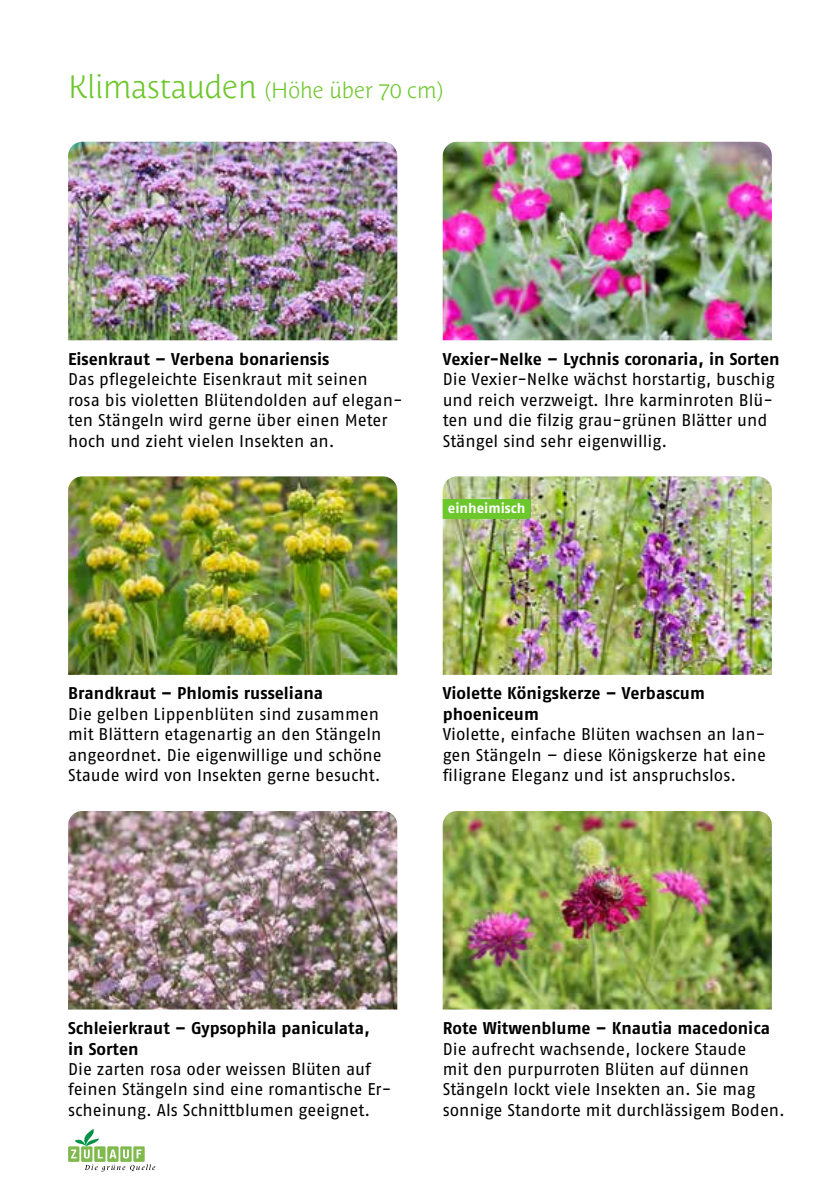
<style>
.page{position:relative;width:840px;height:1191px;background:#fff}
.page>*{position:absolute;margin:0;border:0;box-sizing:border-box;transform-origin:0 0}
.t1{font:300 22px "Costa Ptf";color:#6cc72b}
.t2{font:17px/20.4px "Fago No";color:#000}
.t3{font:700 17px/20.4px "Fago No";color:#000}
.t4{font:700 14px "Fago No";color:#fff}
.s1{font-size:32px}
</style>
<div class="page">
<img style="left:442px;top:811px;width:329px;height:198px">
<img style="left:68px;top:476px;width:329px;height:199px">
<img style="left:68px;top:811px;width:329px;height:198px">
<img style="left:442px;top:142px;width:329px;height:198px">
<img style="left:442px;top:476px;width:329px;height:199px">
<div style="left:442px;top:499px;width:88px;height:20px;background:#6cc72b"></div>
<img style="left:68px;top:142px;width:329px;height:198px">
<svg style="left:68px;top:1146px;width:11px;height:15px"></svg>
<svg style="left:81px;top:1146px;width:11px;height:15px"></svg>
<svg style="left:94px;top:1146px;width:11px;height:15px"></svg>
<div style="left:107px;top:1146px;width:11px;height:15px;background:#80ba4e"></div>
<div style="left:120px;top:1146px;width:12px;height:15px;background:#80ba4e"></div>
<div style="left:133px;top:1146px;width:12px;height:15px;background:#80ba4e"></div>
<svg style="left:71px;top:1128px;width:32px;height:30px"></svg>
<svg style="left:109px;top:1149px;width:7px;height:9px"></svg>
<svg style="left:123px;top:1149px;width:6px;height:9px"></svg>
<svg style="left:136px;top:1149px;width:5px;height:9px"></svg>
<svg style="left:85px;top:1164px;width:70px;height:7px"></svg>
<p class="t1" style="left:68px;top:74px;width:376px"><span class="s1">Klimastauden</span> (Höhe über 70 cm)</p>
<p class="t3" style="left:68px;top:348px;width:263px">Eisenkraut – Verbena bonariensis</p>
<p class="t2" style="left:68px;top:369px;width:336px">Das pflegeleichte Eisenkraut mit seinen rosa bis violetten Blütendolden auf elegan&shy;ten Stängeln wird gerne über einen Meter hoch und zieht vielen Insekten an.</p>
<p class="t3" style="left:442px;top:348px;width:338px">Vexier-Nelke – Lychnis coronaria, in Sorten</p>
<p class="t2" style="left:442px;top:369px;width:333px">Die Vexier-Nelke wächst horstartig, buschig und reich verzweigt. Ihre karminroten Blü&shy;ten und die filzig grau-grünen Blätter und Stängel sind sehr eigenwillig.</p>
<p class="t4" style="left:447px;top:500px;width:79px">einheimisch</p>
<p class="t3" style="left:68px;top:683px;width:256px">Brandkraut – Phlomis russeliana</p>
<p class="t2" style="left:68px;top:703px;width:315px">Die gelben Lippenblüten sind zusammen mit Blättern etagenartig an den Stängeln angeordnet. Die eigenwillige und schöne Staude wird von Insekten gerne besucht.</p>
<p class="t3" style="left:442px;top:683px;width:263px">Violette Königskerze – Verbascum phoeniceum</p>
<p class="t2" style="left:442px;top:724px;width:325px;text-align:justify">Violette, einfache Blüten wachsen an lan&shy;gen Stängeln – diese Königskerze hat eine filigrane Eleganz und ist anspruchslos.</p>
<p class="t3" style="left:68px;top:1017px;width:303px">Schleierkraut – Gypsophila paniculata, in Sorten</p>
<p class="t2" style="left:68px;top:1058px;width:324px">Die zarten rosa oder weissen Blüten auf feinen Stängeln sind eine romantische Er&shy;scheinung. Als Schnittblumen geeignet.</p>
<p class="t3" style="left:442px;top:1017px;width:329px">Rote Witwenblume – Knautia macedonica</p>
<p class="t2" style="left:442px;top:1038px;width:343px">Die aufrecht wachsende, lockere Staude<br>mit den purpurroten Blüten auf dünnen Stängeln lockt viele Insekten an. Sie mag sonnige Standorte mit durchlässigem Boden.</p>
</div>
